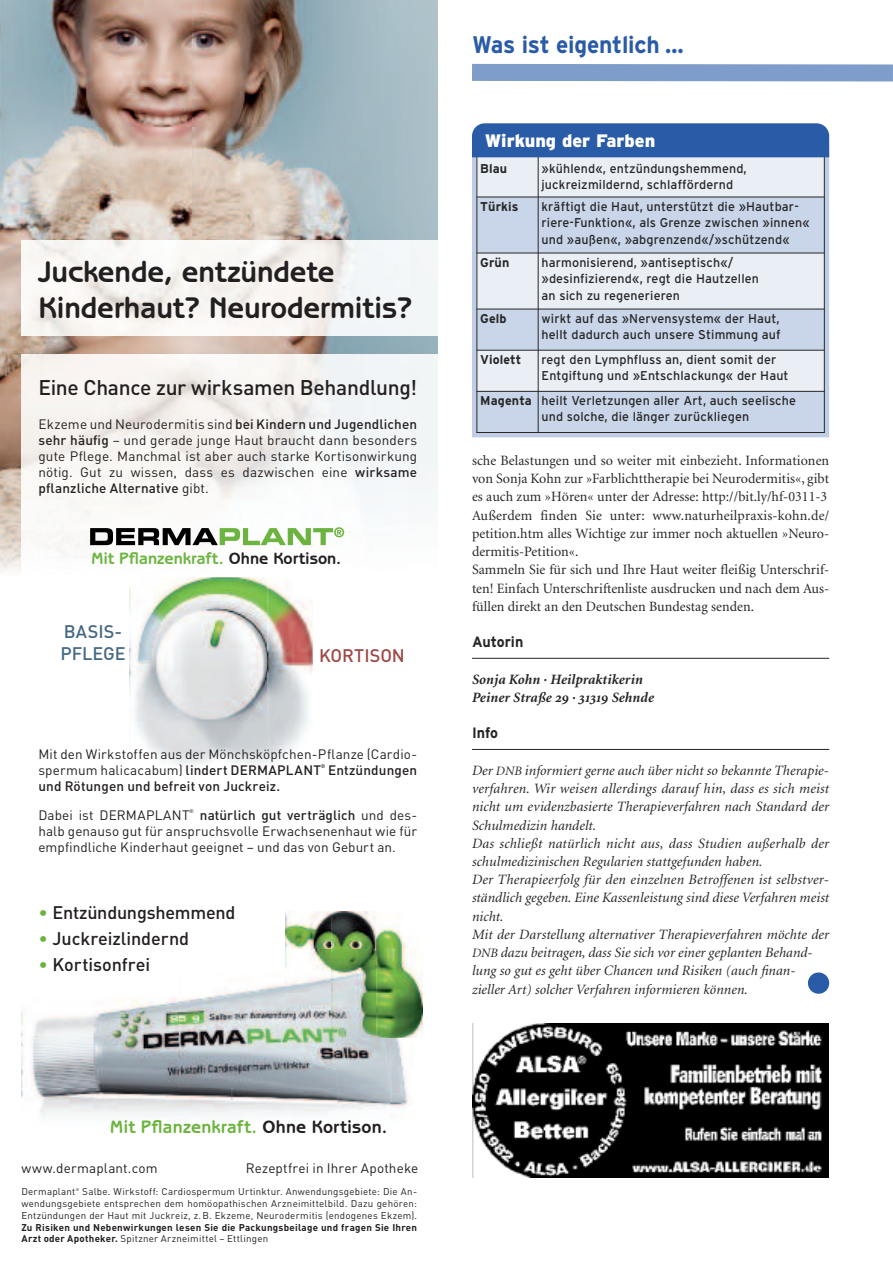
<style>
.page{position:relative;width:893px;height:1263px;background:#fff}
.page>*{position:absolute;margin:0;border:0;box-sizing:border-box;transform-origin:0 0}
.t1{font:700 30px/36px "Benguiat Gothic";letter-spacing:-.005em;color:#231f20}
.t2{font:700 24px "Interstate";letter-spacing:-.01em;color:#295ba7;scale:.95 1}
.t3{font:500 21px "DIN";letter-spacing:-.015em;color:#231f20}
.t4{font:500 18px "DIN";letter-spacing:-.01em;color:#231f20}
.t5{font:700 18px "Benguiat Gothic";letter-spacing:.01em;color:#6cb43f}
.t6{font:900 18px "Interstate";color:#fff}
.t7{font:500 18px/21.6px "DIN";color:#456884}
.t8{font:500 18px "DIN";color:#9f4947}
.t9{font:700 16.5px "Benguiat Gothic";color:#6cb43f}
.t10{font:700 15px "Interstate";letter-spacing:.005em;color:#272627;scale:.95 1}
.t11{font:italic 14.25px/18.1px "Minion";letter-spacing:.005em;color:#272627}
.t12{font:14.25px/18.3px "Minion";letter-spacing:.005em;color:#272627}
.t13{font:italic 700 14.25px/18.3px "Minion";letter-spacing:.005em;color:#272627}
.t14{font:13.5px/16.2px "DIN";letter-spacing:.01em;color:#231f20;text-align:justify}
.t15{font:500 13.5px "DIN";letter-spacing:.01em;color:#231f20}
.t16{font:12.75px/16.5px "Interstate";letter-spacing:.01em;color:#272627}
.t17{font:700 12.75px "Interstate";letter-spacing:.01em;color:#272627}
.t18{font:9.75px/11.7px "DIN";letter-spacing:.025em;color:#231f20;text-align:justify}
.t19{font:700 9.75px/11.7px "DIN";letter-spacing:.025em;color:#231f20}
.t20{font:500 5.4px "DIN";color:#231f20}
.t21{font:5.4px "DIN";color:#231f20}
.t22{font:3.9px "DIN";color:#231f20}
.s1{font-weight:500}
.s2{color:#231f20}
.s3{font-weight:400;color:#6cb43f}
.s4{font-weight:400}
.s5{font-weight:700}
.s6{font-family:"Minion Bold Italic Os F";font-weight:400;font-style:normal}
.s7{font-size:12.9px}
</style>
<div class="page">
<hr style="left:472px;top:658px;width:357px;height:1px;background:#272627">
<hr style="left:472px;top:749px;width:357px;height:1px;background:#272627">
<div style="left:808px;top:972px;width:21px;height:22px;background:#295ba7;border-radius:50%"></div>
<div style="left:472px;top:151px;width:357px;height:286px;border:4px solid #bfcee4"></div>
<div style="left:476px;top:155px;width:62px;height:42px;background:#eaeff6"></div>
<div style="left:538px;top:155px;width:287px;height:42px;background:#eaeff6"></div>
<div style="left:476px;top:197px;width:62px;height:56px;background:#c9d6e9"></div>
<div style="left:538px;top:197px;width:287px;height:56px;background:#c9d6e9"></div>
<div style="left:476px;top:253px;width:62px;height:56px;background:#eaeff6"></div>
<div style="left:538px;top:253px;width:287px;height:56px;background:#eaeff6"></div>
<div style="left:476px;top:309px;width:62px;height:41px;background:#c9d6e9"></div>
<div style="left:538px;top:309px;width:287px;height:41px;background:#c9d6e9"></div>
<div style="left:476px;top:350px;width:62px;height:41px;background:#eaeff6"></div>
<div style="left:538px;top:350px;width:287px;height:41px;background:#eaeff6"></div>
<div style="left:476px;top:391px;width:62px;height:42px;background:#c9d6e9"></div>
<div style="left:538px;top:391px;width:287px;height:42px;background:#c9d6e9"></div>
<hr style="left:476px;top:155px;width:1px;height:278px;background:#272627">
<hr style="left:538px;top:155px;width:1px;height:278px;background:#272627">
<hr style="left:824px;top:155px;width:1px;height:278px;background:#272627">
<hr style="left:476px;top:197px;width:349px;height:1px;background:#272627">
<hr style="left:476px;top:253px;width:349px;height:1px;background:#272627">
<hr style="left:476px;top:309px;width:349px;height:1px;background:#272627">
<hr style="left:476px;top:350px;width:349px;height:1px;background:#272627">
<hr style="left:476px;top:391px;width:349px;height:1px;background:#272627">
<hr style="left:476px;top:432px;width:349px;height:1px;background:#272627">
<div style="left:472px;top:123px;width:357px;height:34px;background:#295ba7"></div>
<img style="left:472px;top:1024px;width:357px;height:154px">
<div style="left:472px;top:64px;width:421px;height:17px;background:#7f9dca"></div>
<img style="left:0;top:0;width:406px;height:127px">
<img style="left:0;top:127px;width:192px;height:150px">
<img style="left:192px;top:127px;width:215px;height:114px">
<img style="left:0;top:277px;width:32px;height:295px">
<img style="left:32px;top:336px;width:406px;height:19px">
<img style="left:21px;top:241px;width:417px;height:95px">
<img style="left:21px;top:950px;width:315px;height:168px">
<img style="left:389px;top:1038px;width:20px;height:69px">
<img style="left:336px;top:1038px;width:53px;height:72px">
<img style="left:286px;top:911px;width:137px;height:127px">
<img style="left:130px;top:577px;width:183px;height:188px">
<svg style="left:90px;top:527px;width:254px;height:18px"></svg>
<h1 class="t1" style="left:38px;top:257px;width:375px">Juckende, entzündete<br>Kinderhaut? Neurodermitis?</h1>
<h3 class="t3" style="left:38px;top:376px;width:380px">Eine Chance zur wirksamen Behandlung!</h3>
<p class="t14" style="left:38px;top:416px;width:380px">Ekzeme und Neurodermitis sind <span class="s1">bei Kindern und Jugendlichen sehr häufig</span> – und gerade junge Haut braucht dann besonders gute Pflege. Manchmal ist aber auch starke Kortisonwirkung nötig. Gut zu wissen, dass es dazwischen eine <span class="s1">wirksame pflanzliche Alternative</span> gibt.</p>
<p class="t9" style="left:91px;top:552px;width:251px">Mit Pflanzenkraft. <span class="s2">Ohne Kortison.</span></p>
<p class="t7" style="left:60px;top:621px;width:67px">BASIS-<br>PFLEGE</p>
<p class="t8" style="left:319px;top:645px;width:87px">KORTISON</p>
<p class="t14" style="left:38px;top:746px;width:380px">Mit den Wirkstoffen aus der Mönchsköpfchen-Pflanze (Cardio&shy;spermum halicacabum) <span class="s1">lindert DERMAPLANT</span></p>
<p class="t20" style="left:321px;top:763px;width:6px">®</p>
<p class="t15" style="left:328px;top:762px;width:91px">Entzündungen</p>
<p class="t15" style="left:38px;top:778px;width:243px">und Rötungen und befreit von Juckreiz.</p>
<p class="t14" style="left:38px;top:807px;width:153px">Dabei ist DERMAPLANT</p>
<p class="t21" style="left:189px;top:808px;width:6px">®</p>
<p class="t14" style="left:38px;top:807px;width:380px;text-indent:161px"><span class="s1">natürlich gut verträglich</span> und des&shy;halb genauso gut für anspruchsvolle Erwachsenenhaut wie für empfindliche Kinderhaut geeignet – und das von Geburt an.</p>
<p class="t4" style="left:38px;top:902px;width:199px"><span class="s3">•</span> Entzündungshemmend</p>
<p class="t4" style="left:38px;top:928px;width:152px"><span class="s3">•</span> Juckreizlindernd</p>
<p class="t4" style="left:38px;top:954px;width:113px"><span class="s3">•</span> Kortisonfrei</p>
<p class="t5" style="left:110px;top:1120px;width:279px">Mit Pflanzenkraft. <span class="s2">Ohne Kortison.</span></p>
<p class="t14" style="left:21px;top:1160px;width:138px">www.dermaplant.com</p>
<p class="t14" style="left:246px;top:1160px;width:174px">Rezeptfrei in Ihrer Apotheke</p>
<p class="t18" style="left:21px;top:1186px;width:56px">Dermaplant</p>
<p class="t22" style="left:76px;top:1187px;width:5px">®</p>
<p class="t18" style="left:21px;top:1186px;width:397px;text-indent:61px">Salbe. Wirkstoff: Cardiospermum Urtinktur. Anwendungsgebiete: Die An&shy;wendungsgebiete entsprechen dem homöopathischen Arzneimittelbild. Dazu gehören:<br>Entzündungen der Haut mit Juckreiz, z. B. Ekzeme, Neurodermitis (endogenes Ekzem).</p>
<p class="t19" style="left:21px;top:1221px;width:397px">Zu Risiken und Nebenwirkungen lesen Sie die Packungsbeilage und fragen Sie Ihren<br>Arzt oder Apotheker. <span class="s4">Spitzner Arzneimittel – Ettlingen</span></p>
<h2 class="t2" style="left:472px;top:30px;width:224px">Was ist eigentlich …</h2>
<p class="t6" style="left:485px;top:130px;width:172px">Wirkung der Farben</p>
<p class="t17" style="left:480px;top:161px;width:28px">Blau</p>
<p class="t16" style="left:541px;top:160px;width:207px">»kühlend«, entzündungshemmend, juckreizmildernd, schlaffördernd</p>
<p class="t17" style="left:480px;top:199px;width:40px">Türkis</p>
<p class="t16" style="left:541px;top:198px;width:270px">kräftigt die Haut, unterstützt die »Hautbar&shy;riere-Funktion«, als Grenze zwischen »innen« und »außen«, »abgrenzend«/»schützend«</p>
<p class="t17" style="left:480px;top:255px;width:31px">Grün</p>
<p class="t16" style="left:541px;top:254px;width:219px">harmonisierend, »antiseptisch«/ »desinfizierend«, regt die Hautzellen an sich zu regenerieren</p>
<p class="t17" style="left:480px;top:311px;width:28px">Gelb</p>
<p class="t16" style="left:541px;top:310px;width:241px">wirkt auf das »Nervensystem« der Haut, hellt dadurch auch unsere Stimmung auf</p>
<p class="t17" style="left:480px;top:352px;width:43px">Violett</p>
<p class="t16" style="left:541px;top:351px;width:249px">regt den Lymphfluss an, dient somit der<br>Entgiftung und »Entschlackung« der Haut</p>
<p class="t16" style="left:541px;top:392px;width:256px;text-indent:-61px"><span class="s5">Magenta</span> heilt Verletzungen aller Art, auch seelische und solche, die länger zurückliegen</p>
<p class="t12" style="left:472px;top:452px;width:359px">sche Belastungen und so weiter mit einbezieht. Informationen von Sonja Kohn zur »Farblichttherapie bei Neurodermitis«, gibt es auch zum »Hören« unter der Adresse: http://bit.ly/hf-0311-3<br>Außerdem finden Sie unter: www.naturheilpraxis-kohn.de/ petition.htm alles Wichtige zur immer noch aktuellen »Neuro&shy;dermitis-Petition«.<br>Sammeln Sie für sich und Ihre Haut weiter fleißig Unterschrif&shy;ten! Einfach Unterschriftenliste ausdrucken und nach dem Aus&shy;füllen direkt an den Deutschen Bundestag senden.</p>
<p class="t10" style="left:472px;top:633px;width:56px">Autorin</p>
<p class="t13" style="left:472px;top:671px;width:184px">Sonja Kohn · Heilpraktikerin<br>Peiner Straße <span class="s6">29</span> · <span class="s6">31319</span> Sehnde</p>
<p class="t10" style="left:472px;top:724px;width:29px">Info</p>
<p class="t11" style="left:472px;top:762px;width:359px">Der <span class="s7">DNB</span> informiert gerne auch über nicht so bekannte Therapie&shy;verfahren. Wir weisen allerdings darauf hin, dass es sich meist nicht um evidenzbasierte Therapieverfahren nach Standard der Schulmedizin handelt.<br>Das schließt natürlich nicht aus, dass Studien außerhalb der schulmedizinischen Regularien stattgefunden haben.<br>Der Therapieerfolg für den einzelnen Betroffenen ist selbstver&shy;ständlich gegeben. Eine Kassenleistung sind diese Verfahren meist nicht.<br>Mit der Darstellung alternativer Therapieverfahren möchte der <span class="s7">DNB</span> dazu beitragen, dass Sie sich vor einer geplanten Behand&shy;lung so gut es geht über Chancen und Risiken (auch finan&shy;zieller Art) solcher Verfahren informieren können.</p>
</div>
